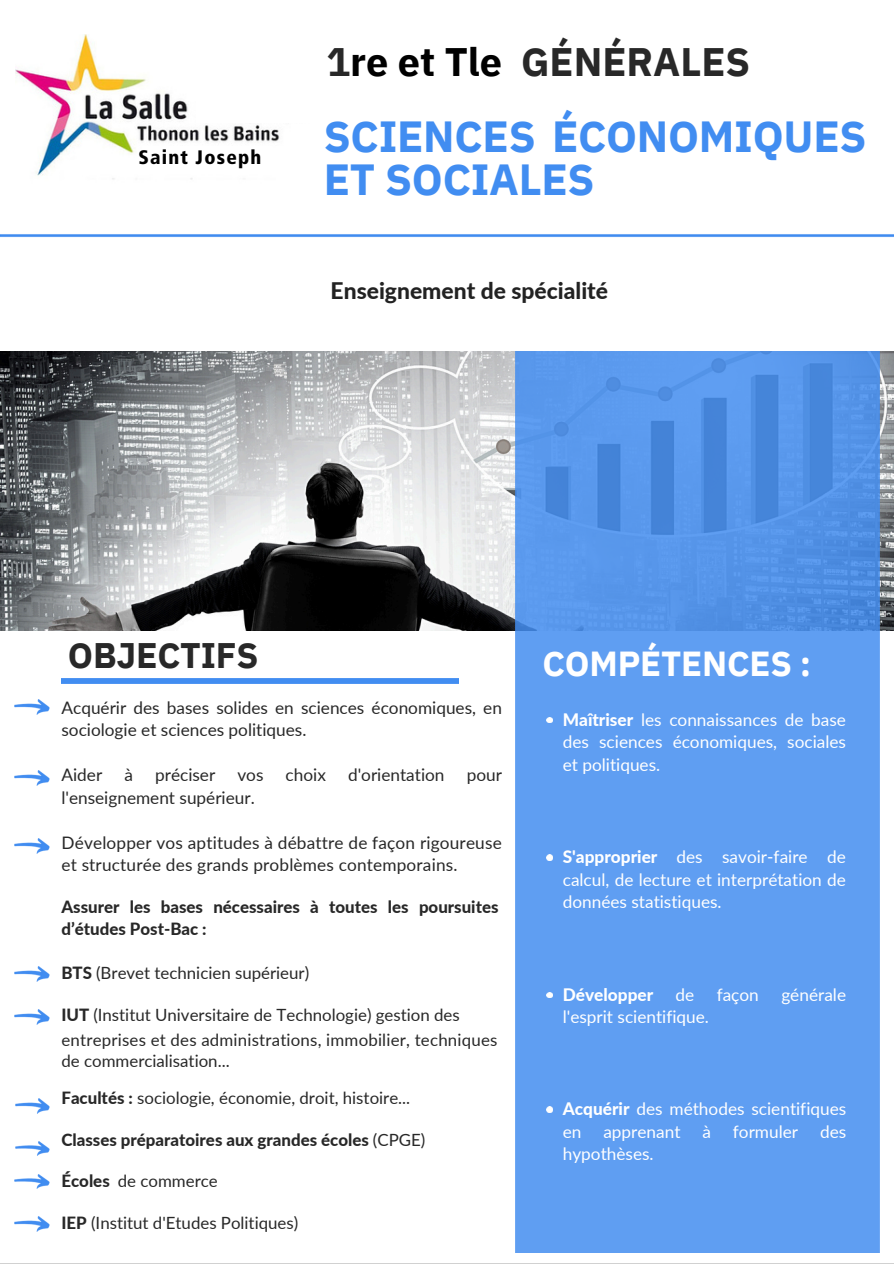
<style>
.page{position:relative;width:894px;height:1264px;background:#fff}
.page>*{position:absolute;margin:0;border:0;box-sizing:border-box;transform-origin:0 0}
.t1{font:700 43.5px/42.8px "IBM Plex Sans";letter-spacing:-.005em;color:#418df1}
.t2{font:700 39.6px "IBM Plex Sans";color:#282828}
.t3{font:700 39.6px "IBM Plex Sans";color:#000}
.t4{font:700 35.4px "IBM Plex Sans";letter-spacing:-.005em;color:#282828}
.t5{font:700 34.65px "IBM Plex Sans";letter-spacing:-.005em;color:#fff}
.t6{font:800 22.8px "Lato";color:#222}
.t7{font:900 condensed 19.5px "Frutiger LT Std";letter-spacing:.065em;color:#000}
.t8{font:17.25px/22.5px "Lato";color:#fff;text-align:justify}
.t9{font:17.25px/22.5px "Lato";color:#282828}
.t10{font:800 17.25px "Lato";color:#fff}
.t11{font:16.8px "Lato";color:#282828}
.t12{font:800 16.8px/22.5px "Lato";color:#282828}
.s1{color:#282828}
.s2{font-weight:800}
.s3{font-weight:400}
</style>
<div class="page">
<img style="left:0;top:69px;width:893px;height:1184px">
<img style="left:0;top:352px;width:892px;height:278px">
<img style="left:62px;top:678px;width:396px;height:5px">
<img style="left:515px;top:352px;width:363px;height:900px">
<img style="left:14px;top:699px;width:35px;height:15px">
<img style="left:14px;top:770px;width:35px;height:15px">
<img style="left:14px;top:838px;width:35px;height:15px">
<img style="left:14px;top:966px;width:35px;height:15px">
<img style="left:14px;top:1009px;width:35px;height:15px">
<img style="left:14px;top:1174px;width:35px;height:14px">
<img style="left:14px;top:1216px;width:35px;height:15px">
<img style="left:15px;top:1098px;width:35px;height:15px">
<img style="left:15px;top:1141px;width:35px;height:14px">
<svg style="left:546px;top:717px;width:6px;height:6px"></svg>
<svg style="left:546px;top:854px;width:6px;height:6px"></svg>
<svg style="left:546px;top:992px;width:6px;height:5px"></svg>
<svg style="left:546px;top:1106px;width:6px;height:6px"></svg>
<img style="left:16px;top:34px;width:297px;height:153px">
<div style="left:196px;top:0;width:117px;height:123px;background:#fff"></div>
<h5 class="t7" style="left:138px;top:149px;width:124px">Saint Joseph</h5>
<p class="t3" style="left:326px;top:35px;width:177px"><span class="s1">1</span>re et Tle</p>
<h3 class="t2" style="left:521px;top:35px;width:231px">GÉNÉRALES</h3>
<h2 class="t1" style="left:324px;top:114px;width:544px">SCIENCES ÉCONOMIQUES<br>ET SOCIALES</h2>
<h4 class="t6" style="left:330px;top:276px;width:279px">Enseignement de spécialité</h4>
<h1 class="t4" style="left:68px;top:631px;width:192px">OBJECTIFS</h1>
<h3 class="t5" style="left:542px;top:640px;width:270px">COMPÉTENCES :</h3>
<p class="t9" style="left:61px;top:695px;width:442px">Acquérir des bases solides en sciences économiques, en sociologie et sciences politiques.</p>
<p class="t9" style="left:61px;top:763px;width:42px">Aider</p>
<p class="t9" style="left:124px;top:763px;width:10px">à</p>
<p class="t9" style="left:155px;top:763px;width:62px">préciser</p>
<p class="t9" style="left:237px;top:763px;width:28px">vos</p>
<p class="t9" style="left:285px;top:763px;width:42px">choix</p>
<p class="t9" style="left:348px;top:763px;width:98px">d'orientation</p>
<p class="t9" style="left:466px;top:763px;width:37px">pour</p>
<p class="t9" style="left:61px;top:785px;width:195px">l'enseignement supérieur.</p>
<p class="t9" style="left:61px;top:830px;width:441px">Développer vos aptitudes à débattre de façon rigoureuse et structurée des grands problèmes contemporains.</p>
<p class="t12" style="left:61px;top:895px;width:438px">Assurer les bases nécessaires à toutes les poursuites d’études Post-Bac :</p>
<p class="t11" style="left:61px;top:962px;width:249px"><span class="s2">BTS</span> (Brevet technicien supérieur)</p>
<p class="t11" style="left:61px;top:1004px;width:399px"><span class="s2">IUT</span> (Institut Universitaire de Technologie) gestion des</p>
<p class="t11" style="left:61px;top:1029px;width:437px">entreprises et des administrations, immobilier, techniques</p>
<p class="t11" style="left:61px;top:1050px;width:170px">de commercialisation...</p>
<p class="t11" style="left:61px;top:1087px;width:350px"><span class="s2">Facultés :</span> sociologie, économie, droit, histoire...</p>
<p class="t12" style="left:61px;top:1128px;width:365px">Classes préparatoires aux grandes écoles <span class="s3">(CPGE)</span></p>
<p class="t11" style="left:61px;top:1170px;width:158px"><span class="s2">Écoles</span> de commerce</p>
<p class="t11" style="left:61px;top:1212px;width:238px"><span class="s2">IEP</span> (Institut d'Etudes Politiques)</p>
<p class="t8" style="left:562px;top:707px;width:285px"><span class="s2">Maîtriser</span> les connaissances de base des sciences économiques, sociales et politiques.</p>
<p class="t8" style="left:562px;top:845px;width:284px"><span class="s2">S'approprier</span> des savoir-faire de calcul, de lecture et interprétation de données statistiques.</p>
<p class="t10" style="left:562px;top:983px;width:92px">Développer</p>
<p class="t8" style="left:675px;top:982px;width:20px">de</p>
<p class="t8" style="left:716px;top:982px;width:44px">façon</p>
<p class="t8" style="left:781px;top:982px;width:66px">générale</p>
<p class="t8" style="left:562px;top:1005px;width:148px">l'esprit scientifique.</p>
<p class="t8" style="left:562px;top:1097px;width:285px"><span class="s2">Acquérir</span> des méthodes scientifiques en</p>
<p class="t8" style="left:603px;top:1119px;width:79px">apprenant</p>
<p class="t8" style="left:702px;top:1119px;width:10px">à</p>
<p class="t8" style="left:732px;top:1119px;width:67px">formuler</p>
<p class="t8" style="left:819px;top:1119px;width:28px">des</p>
<p class="t8" style="left:562px;top:1142px;width:92px">hypothèses.</p>
</div>
